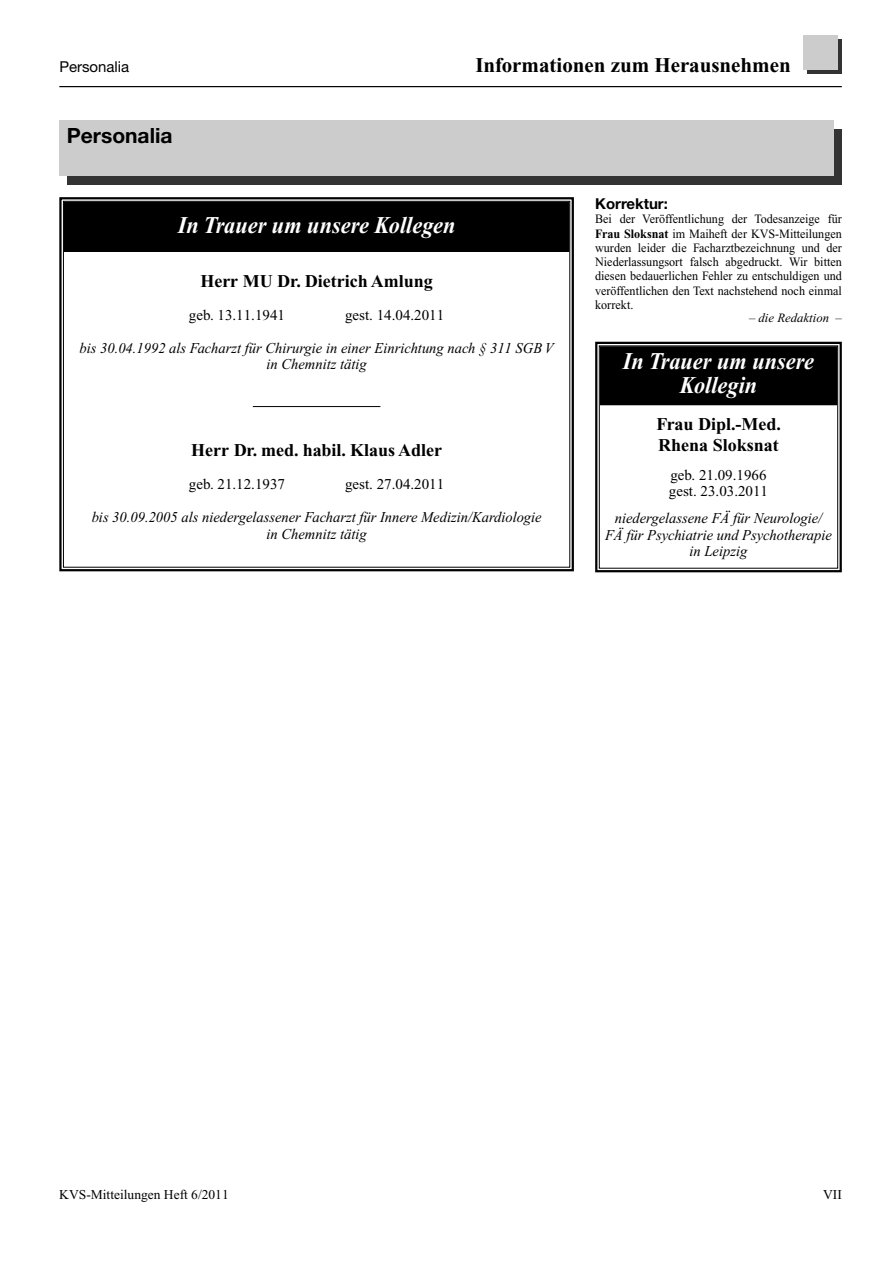
<style>
.page{position:relative;width:893px;height:1263px;background:#fff}
.page>*{position:absolute;margin:0;border:0;box-sizing:border-box;transform-origin:0 0}
.t1{font:italic 700 24px/24px "Times New Roman";color:#fff;text-align:center;scale:.93 1}
.t2{font:700 21px "Times New Roman";color:#000}
.t3{font:700 21px "Helvetica Neue";color:#000}
.t4{font:700 18px/21px "Times New Roman";color:#000}
.t5{font:italic 15px/16.5px "Times New Roman";color:#000;text-align:center}
.t6{font:15px/16.5px "Times New Roman";color:#000}
.t7{font:15px "Helvetica Neue";color:#000}
.t8{font:700 15px "Helvetica Neue";color:#000}
.t9{font:13.5px "Times New Roman";color:#000}
.t10{font:12.75px/14.2px "Times New Roman";color:#000;text-align:justify;scale:.95 1}
.t11{font:italic 12.75px "Times New Roman";color:#000}
.s1{font-weight:700}
</style>
<div class="page">
<div style="left:808px;top:40px;width:34px;height:34px;background:#333"></div>
<div style="left:64px;top:202px;width:505px;height:50px;background:#000"></div>
<div style="left:59px;top:197px;width:515px;height:60px;border:4px solid #fff"></div>
<div style="left:59px;top:197px;width:515px;height:374px;border:2px solid #000"></div>
<div style="left:600px;top:346px;width:237px;height:59px;background:#000"></div>
<div style="left:595px;top:342px;width:247px;height:68px;border:4px solid #fff"></div>
<div style="left:595px;top:342px;width:247px;height:230px;border:2px solid #000"></div>
<div style="left:599px;top:345px;width:239px;height:224px;border:1px solid #000"></div>
<div style="left:68px;top:129px;width:774px;height:55px;background:#333"></div>
<div style="left:59px;top:121px;width:774px;height:55px;background:#ccc"></div>
<hr style="left:253px;top:406px;width:127px;height:1px;background:#000">
<div style="left:803px;top:36px;width:34px;height:34px;background:#ccc"></div>
<hr style="left:59px;top:86px;width:783px;height:1px;background:#000">
<p class="t7" style="left:59px;top:61px;width:71px">Personalia</p>
<h2 class="t3" style="left:67px;top:128px;width:107px">Personalia</h2>
<h2 class="t2" style="left:475px;top:58px;width:317px">Informationen zum Herausnehmen</h2>
<h1 class="t1" style="left:178px;top:215px;width:300px">In Trauer um unsere Kollegen</h1>
<h3 class="t4" style="left:200px;top:272px;width:234px">Herr MU Dr. Dietrich Amlung</h3>
<p class="t6" style="left:189px;top:308px;width:98px">geb. 13.11.1941</p>
<p class="t6" style="left:345px;top:308px;width:101px">gest. 14.04.2011</p>
<p class="t5" style="left:80px;top:341px;width:476px">bis 30.04.1992 als Facharzt für Chirurgie in einer Einrichtung nach § 311 SGB V in Chemnitz tätig</p>
<h3 class="t4" style="left:191px;top:442px;width:252px">Herr Dr. med. habil. Klaus Adler</h3>
<p class="t6" style="left:189px;top:478px;width:98px">geb. 21.12.1937</p>
<p class="t6" style="left:345px;top:478px;width:101px">gest. 27.04.2011</p>
<p class="t5" style="left:92px;top:511px;width:451px">bis 30.09.2005 als niedergelassener Facharzt für Innere Medizin/Kardiologie in Chemnitz tätig</p>
<p class="t8" style="left:595px;top:198px;width:74px">Korrektur:</p>
<p class="t10" style="left:595px;top:213px;width:261px">Bei der Veröffentlichung der Todesanzeige für <span class="s1">Frau Sloksnat</span> im Maiheft der KVS-Mitteilungen wurden leider die Facharztbezeichnung und der Niederlassungsort falsch abgedruckt. Wir bitten diesen bedauerlichen Fehler zu entschuldigen und veröffentlichen den Text nachstehend noch einmal korrekt.</p>
<p class="t11" style="left:749px;top:313px;width:94px">– die Redaktion –</p>
<h1 class="t1" style="left:623px;top:352px;width:207px">In Trauer um unsere<br>Kollegin</h1>
<h3 class="t4" style="left:656px;top:415px;width:126px">Frau Dipl.-Med.<br>Rhena Sloksnat</h3>
<p class="t6" style="left:669px;top:468px;width:101px">geb. 21.09.1966 gest. 23.03.2011</p>
<p class="t5" style="left:605px;top:511px;width:228px">niedergelassene FÄ für Neurologie/<br>FÄ für Psychiatrie und Psychotherapie in Leipzig</p>
<p class="t9" style="left:59px;top:1190px;width:171px">KVS-Mitteilungen Heft 6/2011</p>
<p class="t9" style="left:823px;top:1190px;width:20px">VII</p>
</div>
